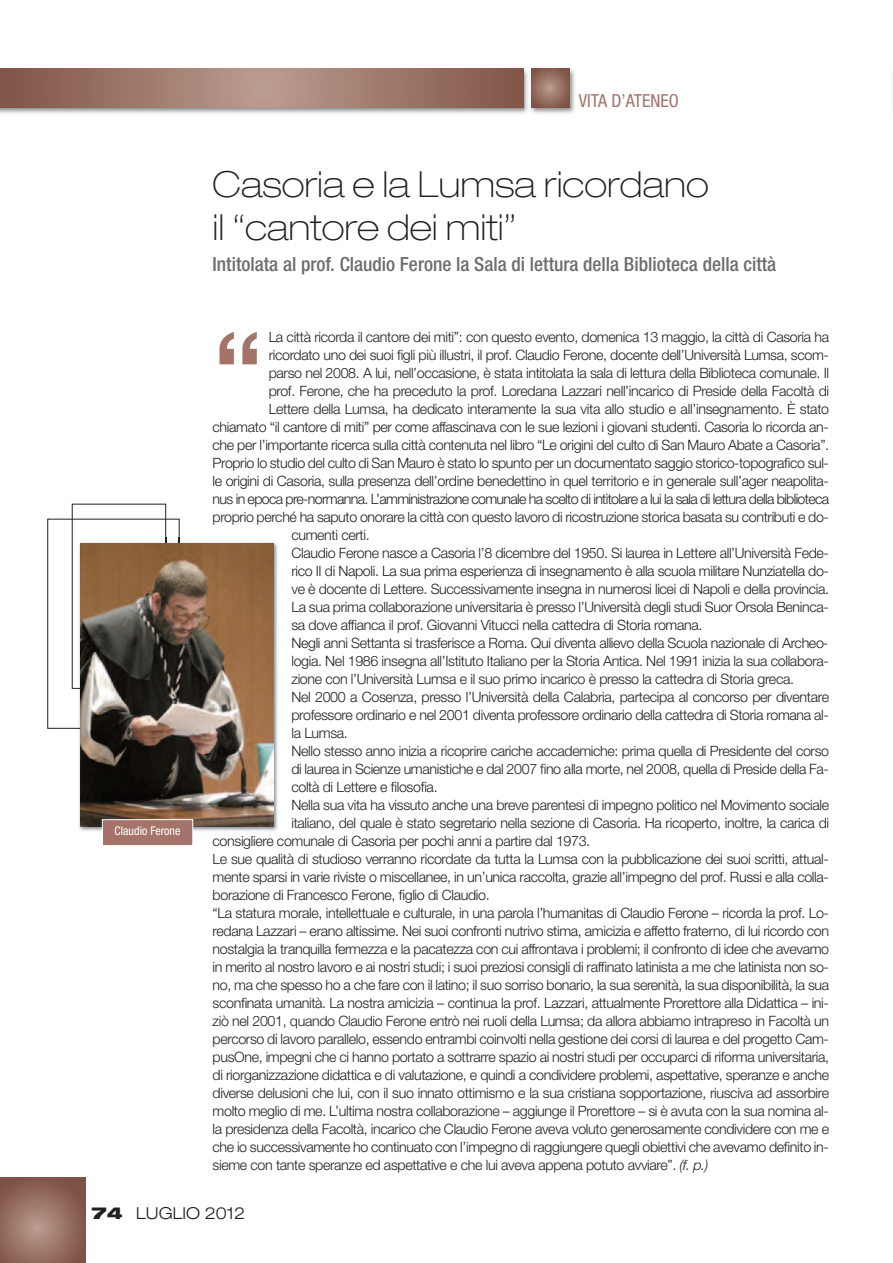
<style>
.page{position:relative;width:893px;height:1263px;background:#fff}
.page>*{position:absolute;margin:0;border:0;box-sizing:border-box;transform-origin:0 0}
.t1{font:500 115.05px "Helvetica Neue LT Pro";color:#a4746b}
.t2{font:100 expanded 36px/43.2px "Helvetica Neue LT Pro";color:#231f20}
.t3{font:500 condensed 19.5px "Helvetica Neue LT Pro";color:#6c6d70}
.t4{font:condensed 18px "Helvetica Neue LT Std";color:#a4746b}
.t5{font:300 expanded 16.5px "Helvetica Neue LT Pro";color:#231f20}
.t6{font:300 14.25px "Helvetica Neue LT Pro";letter-spacing:-.025em;color:#231f20}
.t7{font:300 14.25px "Helvetica Neue LT Pro";letter-spacing:-.05em;color:#231f20}
.t8{font:condensed 12px "Helvetica Neue LT Pro";color:#fff}
.s1{font-style:italic}
.s2{font-weight:900}
</style>
<div class="page">
<div style="left:47px;top:519px;width:133px;height:210px;border:1px solid #231f20"></div>
<img style="left:0;top:68px;width:575px;height:46px">
<svg style="left:0;top:69px;width:523px;height:38px;background:#9d786a"></svg>
<svg style="left:531px;top:69px;width:38px;height:38px"></svg>
<svg style="left:0;top:1178px;width:85px;height:85px;background:#946c5e"></svg>
<img style="left:892px;top:74px;width:1px;height:34px">
<img style="left:75px;top:538px;width:203px;height:298px">
<img style="left:80px;top:543px;width:193px;height:283px">
<div style="left:103px;top:820px;width:89px;height:25px;background:#a4746b"></div>
<div style="left:102px;top:819px;width:91px;height:27px;border:1px solid #fff"></div>
<p class="t4" style="left:579px;top:95px;width:102px">VITA D’ATENEO</p>
<p class="t8" style="left:115px;top:827px;width:67px">Claudio Ferone</p>
<h2 class="t2" style="left:213px;top:166px;width:498px">Casoria e la Lumsa ricordano il “cantore dei miti”</h2>
<h3 class="t3" style="left:213px;top:257px;width:565px">Intitolata al prof. Claudio Ferone la Sala di lettura della Biblioteca della città</h3>
<h1 class="t1" style="left:213px;top:332px;width:53px">“</h1>
<p class="t6" style="left:269px;top:332px;width:562px">La città ricorda il cantore dei miti”: con questo evento, domenica 13 maggio, la città di Casoria ha</p>
<p class="t6" style="left:269px;top:350px;width:562px">ricordato uno dei suoi figli più illustri, il prof. Claudio Ferone, docente dell’Università Lumsa, scom-</p>
<p class="t6" style="left:269px;top:368px;width:562px">parso nel 2008. A lui, nell’occasione, è stata intitolata la sala di lettura della Biblioteca comunale. Il</p>
<p class="t6" style="left:269px;top:386px;width:562px">prof. Ferone, che ha preceduto la prof. Loredana Lazzari nell’incarico di Preside della Facoltà di</p>
<p class="t6" style="left:269px;top:404px;width:562px">Lettere della Lumsa, ha dedicato interamente la sua vita allo studio e all’insegnamento. È stato</p>
<p class="t6" style="left:213px;top:422px;width:618px">chiamato “il cantore di miti” per come affascinava con le sue lezioni i giovani studenti. Casoria lo ricorda an-</p>
<p class="t6" style="left:213px;top:440px;width:618px">che per l’importante ricerca sulla città contenuta nel libro “Le origini del culto di San Mauro Abate a Casoria”.</p>
<p class="t6" style="left:213px;top:458px;width:618px">Proprio lo studio del culto di San Mauro è stato lo spunto per un documentato saggio storico-topografico sul-</p>
<p class="t6" style="left:213px;top:476px;width:618px">le origini di Casoria, sulla presenza dell’ordine benedettino in quel territorio e in generale sull’ager neapolita-</p>
<p class="t7" style="left:213px;top:494px;width:618px">nus in epoca pre-normanna. L’amministrazione comunale ha scelto di intitolare a lui la sala di lettura della biblioteca</p>
<p class="t6" style="left:213px;top:512px;width:618px">proprio perché ha saputo onorare la città con questo lavoro di ricostruzione storica basata su contributi e do-</p>
<p class="t6" style="left:291px;top:530px;width:80px">cumenti certi.</p>
<p class="t6" style="left:291px;top:548px;width:539px">Claudio Ferone nasce a Casoria l’8 dicembre del 1950. Si laurea in Lettere all’Università Fede-</p>
<p class="t6" style="left:291px;top:566px;width:539px">rico II di Napoli. La sua prima esperienza di insegnamento è alla scuola militare Nunziatella do-</p>
<p class="t6" style="left:291px;top:584px;width:539px">ve è docente di Lettere. Successivamente insegna in numerosi licei di Napoli e della provincia.</p>
<p class="t6" style="left:291px;top:602px;width:539px">La sua prima collaborazione universitaria è presso l’Università degli studi Suor Orsola Beninca-</p>
<p class="t6" style="left:291px;top:620px;width:412px">sa dove affianca il prof. Giovanni Vitucci nella cattedra di Storia romana.</p>
<p class="t6" style="left:291px;top:638px;width:538px">Negli anni Settanta si trasferisce a Roma. Qui diventa allievo della Scuola nazionale di Archeo-</p>
<p class="t6" style="left:291px;top:656px;width:539px">logia. Nel 1986 insegna all’Istituto Italiano per la Storia Antica. Nel 1991 inizia la sua collabora-</p>
<p class="t6" style="left:291px;top:674px;width:504px">zione con l’Università Lumsa e il suo primo incarico è presso la cattedra di Storia greca.</p>
<p class="t6" style="left:291px;top:692px;width:539px">Nel 2000 a Cosenza, presso l’Università della Calabria, partecipa al concorso per diventare</p>
<p class="t6" style="left:291px;top:710px;width:539px">professore ordinario e nel 2001 diventa professore ordinario della cattedra di Storia romana al-</p>
<p class="t6" style="left:291px;top:728px;width:58px">la Lumsa.</p>
<p class="t6" style="left:291px;top:746px;width:539px">Nello stesso anno inizia a ricoprire cariche accademiche: prima quella di Presidente del corso</p>
<p class="t6" style="left:291px;top:764px;width:539px">di laurea in Scienze umanistiche e dal 2007 fino alla morte, nel 2008, quella di Preside della Fa-</p>
<p class="t6" style="left:291px;top:782px;width:148px">coltà di Lettere e filosofia.</p>
<p class="t6" style="left:291px;top:800px;width:539px">Nella sua vita ha vissuto anche una breve parentesi di impegno politico nel Movimento sociale</p>
<p class="t6" style="left:291px;top:818px;width:539px">italiano, del quale è stato segretario nella sezione di Casoria. Ha ricoperto, inoltre, la carica di</p>
<p class="t6" style="left:213px;top:836px;width:379px">consigliere comunale di Casoria per pochi anni a partire dal 1973.</p>
<p class="t6" style="left:213px;top:854px;width:618px">Le sue qualità di studioso verranno ricordate da tutta la Lumsa con la pubblicazione dei suoi scritti, attual-</p>
<p class="t6" style="left:213px;top:872px;width:618px">mente sparsi in varie riviste o miscellanee, in un’unica raccolta, grazie all’impegno del prof. Russi e alla colla-</p>
<p class="t6" style="left:213px;top:890px;width:279px">borazione di Francesco Ferone, figlio di Claudio.</p>
<p class="t6" style="left:213px;top:908px;width:618px">“La statura morale, intellettuale e culturale, in una parola l’humanitas di Claudio Ferone – ricorda la prof. Lo-</p>
<p class="t6" style="left:213px;top:926px;width:618px">redana Lazzari – erano altissime. Nei suoi confronti nutrivo stima, amicizia e affetto fraterno, di lui ricordo con</p>
<p class="t6" style="left:213px;top:944px;width:618px">nostalgia la tranquilla fermezza e la pacatezza con cui affrontava i problemi; il confronto di idee che avevamo</p>
<p class="t6" style="left:213px;top:962px;width:618px">in merito al nostro lavoro e ai nostri studi; i suoi preziosi consigli di raffinato latinista a me che latinista non so-</p>
<p class="t6" style="left:213px;top:980px;width:618px">no, ma che spesso ho a che fare con il latino; il suo sorriso bonario, la sua serenità, la sua disponibilità, la sua</p>
<p class="t6" style="left:213px;top:998px;width:618px">sconfinata umanità. La nostra amicizia – continua la prof. Lazzari, attualmente Prorettore alla Didattica – ini-</p>
<p class="t6" style="left:213px;top:1016px;width:618px">ziò nel 2001, quando Claudio Ferone entrò nei ruoli della Lumsa; da allora abbiamo intrapreso in Facoltà un</p>
<p class="t6" style="left:213px;top:1034px;width:618px">percorso di lavoro parallelo, essendo entrambi coinvolti nella gestione dei corsi di laurea e del progetto Cam-</p>
<p class="t6" style="left:213px;top:1052px;width:618px">pusOne, impegni che ci hanno portato a sottrarre spazio ai nostri studi per occuparci di riforma universitaria,</p>
<p class="t6" style="left:213px;top:1070px;width:618px">di riorganizzazione didattica e di valutazione, e quindi a condividere problemi, aspettative, speranze e anche</p>
<p class="t6" style="left:213px;top:1088px;width:618px">diverse delusioni che lui, con il suo innato ottimismo e la sua cristiana sopportazione, riusciva ad assorbire</p>
<p class="t6" style="left:213px;top:1106px;width:618px">molto meglio di me. L’ultima nostra collaborazione – aggiunge il Prorettore – si è avuta con la sua nomina al-</p>
<p class="t6" style="left:213px;top:1124px;width:618px">la presidenza della Facoltà, incarico che Claudio Ferone aveva voluto generosamente condividere con me e</p>
<p class="t6" style="left:213px;top:1142px;width:618px">che io successivamente ho continuato con l’impegno di raggiungere quegli obiettivi che avevamo definito in-</p>
<p class="t6" style="left:213px;top:1160px;width:497px">sieme con tante speranze ed aspettative e che lui aveva appena potuto avviare”. <span class="s1">(f. p.)</span></p>
<p class="t5" style="left:91px;top:1207px;width:155px"><span class="s2">74</span> LUGLIO 2012</p>
</div>
